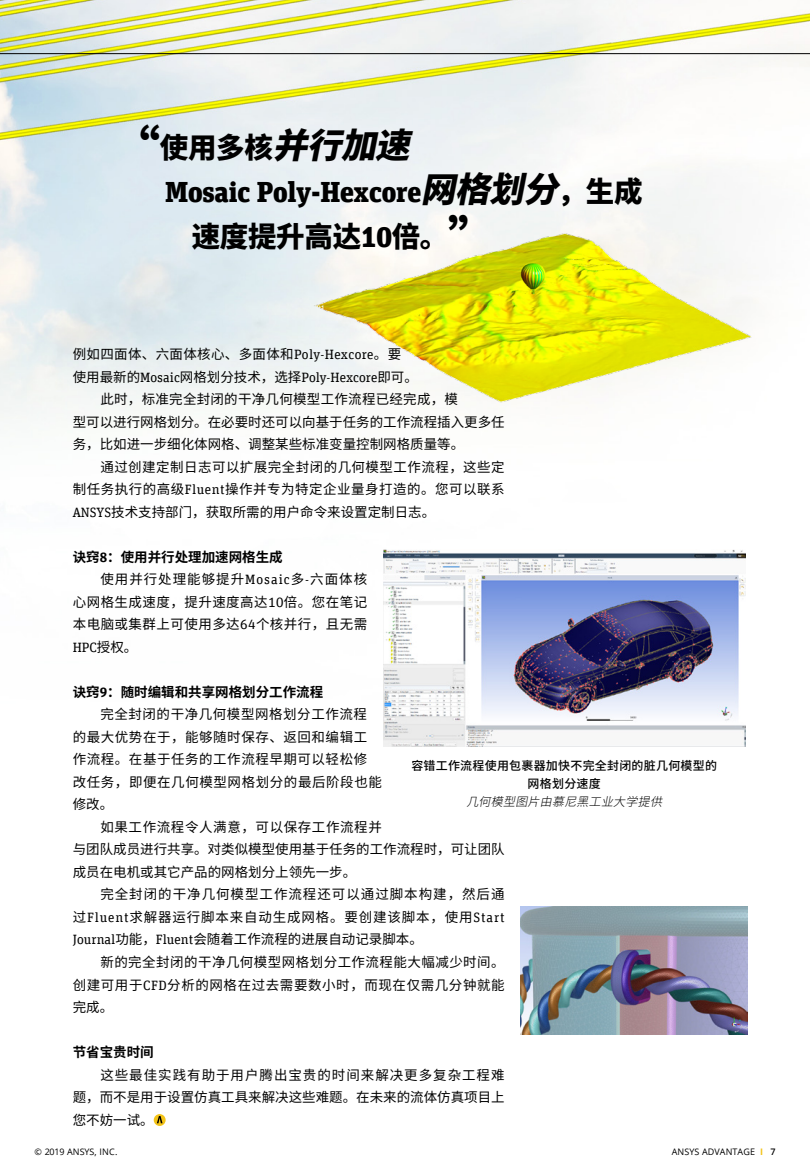
<style>
.page{position:relative;width:810px;height:1175px;background:#fff}
.page>*{position:absolute;margin:0;border:0;box-sizing:border-box;transform-origin:0 0}
.t1{font:900 28.5px "Unit Slab Offc Pro";letter-spacing:-.01em;color:#000}
.t2{font:900 28.5px "Noto Sans Hans";letter-spacing:-.01em;color:#000}
.t3{font:13.5px/22.5px "Noto Sans Hans";letter-spacing:.035em;color:#000;text-align:justify}
.t4{font:13.5px/22.5px "Noto Sans Hans";color:#000}
.t5{font:13.5px "Unit Slab Offc Pro";color:#000}
.t6{font:700 13.5px "Noto Sans Hans";color:#000}
.t7{font:13.5px "Noto Sans Hans";letter-spacing:.06em;color:#000}
.t8{font:13.5px "Noto Sans Hans";letter-spacing:.07em;color:#000}
.t9{font:13.5px "Noto Sans Hans";letter-spacing:.075em;color:#000}
.t10{font:500 12px/18px "Noto Sans Hans";letter-spacing:.02em;color:#000;text-align:center}
.t11{font:italic 300 12px "Noto Sans Hans";color:#000}
.t12{font:9px "Open Sans";letter-spacing:.01em;color:#000}
.s1{font-size:48px}
.s2{font-style:italic;font-size:34.5px}
.s3{font-family:"Noto Sans Hans";font-style:italic;font-size:34.5px}
.s4{font-family:"Noto Sans Hans"}
.s5{font-family:"Unit Slab Offc Pro"}
.s6{font-weight:700;color:#f3c317}
.s7{font-weight:600}
</style>
<div class="page">
<img style="left:0;top:0;width:810px;height:418px">
<hr style="left:0;top:53px;width:810px;height:1px;background:#000">
<svg style="left:154px;top:1114px;width:12px;height:11px"></svg>
<svg style="left:157px;top:1116px;width:6px;height:7px"></svg>
<img style="left:383px;top:549px;width:363px;height:197px">
<img style="left:306px;top:208px;width:460px;height:210px">
<img style="left:520px;top:906px;width:227px;height:128px">
<h1 class="t2" style="left:112px;top:132px;width:318px"><span class="s1">“</span>使用多核<span class="s2">并行加速</span></h1>
<h1 class="t1" style="left:165px;top:170px;width:479px">Mosaic Poly-Hexcore<span class="s3">网格划分</span><span class="s4">，生成</span></h1>
<h1 class="t2" style="left:192px;top:220px;width:306px">速度提升高达<span class="s5">10</span>倍。<span class="s1">”</span></h1>
<p class="t3" style="left:73px;top:343px;width:330px">例如四面体、六面体核心、多面体和<span class="s5">Poly-Hexcore</span>。要</p>
<p class="t5" style="left:73px;top:368px;width:347px"><span class="s4">使用最新的</span>Mosaic<span class="s4">网格划分技术，选择</span>Poly-Hexcore<span class="s4">即可。</span></p>
<p class="t4" style="left:73px;top:388px;width:433px;text-indent:28px">此时，标准完全封闭的干净几何模型工作流程已经完成，模<br>型可以进行网格划分。在必要时还可以向基于任务的工作流程插入更多任务，比如进一步细化体网格、调整某些标准变量控制网格质量等。</p>
<p class="t3" style="left:73px;top:456px;width:433px;text-indent:28px">通过创建定制日志可以扩展完全封闭的几何模型工作流程，这些定制任务执行的高级<span class="s5">Fluent</span>操作并专为特定企业量身打造的。您可以联系<span class="s5">ANSYS</span>技术支持部门，获取所需的用户命令来设置定制日志。</p>
<p class="t6" style="left:73px;top:549px;width:211px">诀窍<span class="s5">8</span>：使用并行处理加速网格生成</p>
<p class="t9" style="left:100px;top:571px;width:268px">使用并行处理能够提升<span class="s5">Mosaic</span>多<span class="s5">-</span>六面体核</p>
<p class="t3" style="left:73px;top:591px;width:296px">心网格生成速度，提升速度高达<span class="s5">10</span>倍。您在笔记</p>
<p class="t3" style="left:73px;top:613px;width:296px">本电脑或集群上可使用多达<span class="s5">64</span>个核并行，且无需</p>
<p class="t5" style="left:73px;top:638px;width:66px">HPC<span class="s4">授权。</span></p>
<p class="t6" style="left:73px;top:684px;width:252px">诀窍<span class="s5">9</span>：随时编辑和共享网格划分工作流程</p>
<p class="t3" style="left:100px;top:703px;width:268px">完全封闭的干净几何模型网格划分工作流程</p>
<p class="t3" style="left:73px;top:726px;width:296px">的最大优势在于，能够随时保存、返回和编辑工</p>
<p class="t3" style="left:73px;top:748px;width:296px">作流程。在基于任务的工作流程早期可以轻松修</p>
<p class="t3" style="left:73px;top:771px;width:311px">改任务，即便在几何模型网格划分的最后阶段也能</p>
<p class="t3" style="left:73px;top:793px;width:42px">修改。</p>
<p class="t3" style="left:100px;top:816px;width:283px">如果工作流程令人满意，可以保存工作流程并</p>
<p class="t4" style="left:73px;top:838px;width:433px">与团队成员进行共享。对类似模型使用基于任务的工作流程时，可让团队</p>
<p class="t4" style="left:73px;top:861px;width:285px">成员在电机或其它产品的网格划分上领先一步。</p>
<p class="t8" style="left:100px;top:887px;width:406px">完全封闭的干净几何模型工作流程还可以通过脚本构建，然后通</p>
<p class="t7" style="left:73px;top:909px;width:434px">过<span class="s5">Fluent</span>求解器运行脚本来自动生成网格。要创建该脚本，使用<span class="s5">Start</span></p>
<p class="t4" style="left:73px;top:928px;width:352px"><span class="s5">Journal</span>功能，<span class="s5">Fluent</span>会随着工作流程的进展自动记录脚本。</p>
<p class="t3" style="left:100px;top:951px;width:406px">新的完全封闭的干净几何模型网格划分工作流程能大幅减少时间。</p>
<p class="t3" style="left:73px;top:973px;width:433px">创建可用于<span class="s5">CFD</span>分析的网格在过去需要数小时，而现在仅需几分钟就能</p>
<p class="t3" style="left:73px;top:996px;width:42px">完成。</p>
<p class="t6" style="left:73px;top:1044px;width:82px">节省宝贵时间</p>
<p class="t3" style="left:73px;top:1063px;width:433px;text-indent:28px">这些最佳实践有助于用户腾出宝贵的时间来解决更多复杂工程难题，而不是用于设置仿真工具来解决这些难题。在未来的流体仿真项目上您不妨一试。</p>
<p class="t10" style="left:411px;top:757px;width:307px">容错工作流程使用包裹器加快不完全封闭的脏几何模型的网格划分速度</p>
<p class="t11" style="left:466px;top:795px;width:204px">几何模型图片由慕尼黑工业大学提供</p>
<p class="t12" style="left:34px;top:1145px;width:84px">© 2019 ANSYS, INC.</p>
<p class="t12" style="left:672px;top:1145px;width:105px">ANSYS ADVANTAGE <span class="s6">I</span> <span class="s7">7</span></p>
</div>
